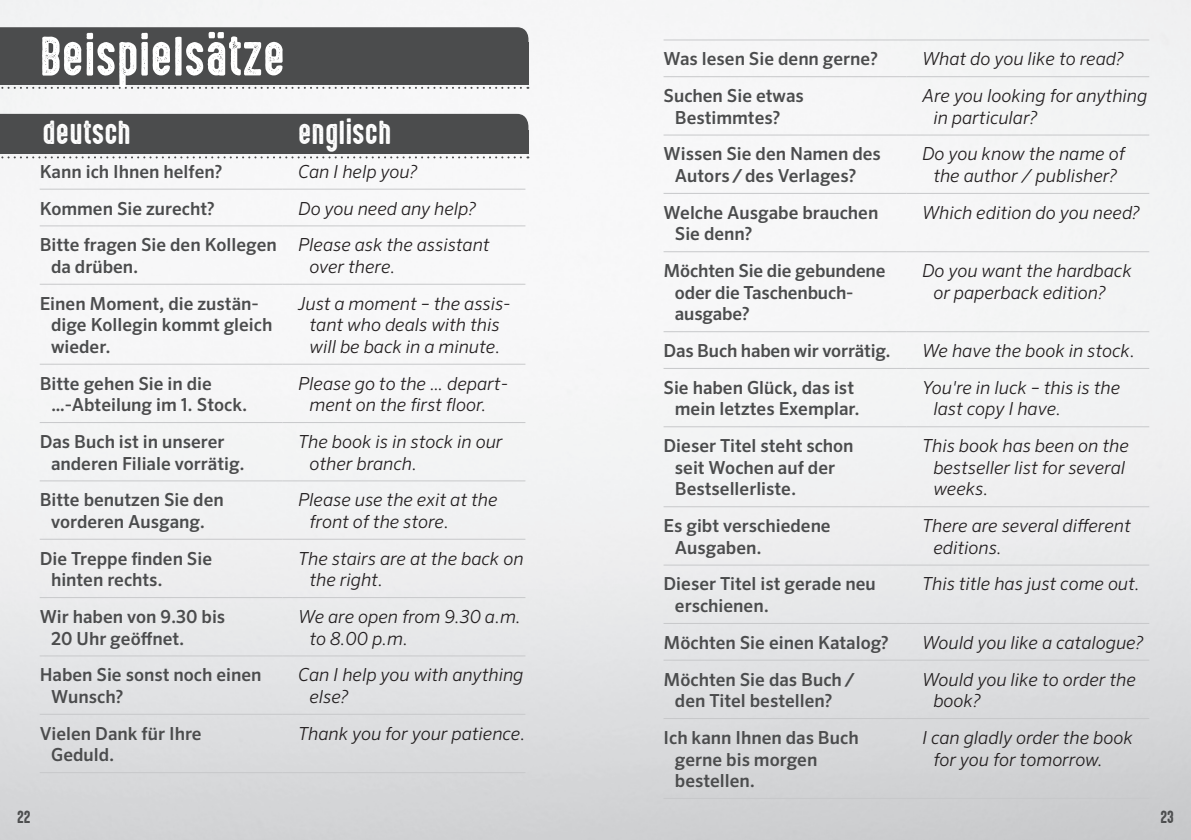
<style>
.page{position:relative;width:1191px;height:840px;background:#fff}
.page>*{position:absolute;margin:0;border:0;box-sizing:border-box;transform-origin:0 0}
.t1{font:50px "High Voltage Rough";color:#fff}
.t2{font:30px "High Voltage Rough";color:#fff}
.t3{font:500 18px/21.6px "Sero Pro";color:#4b4c4d}
.t4{font:italic 300 18px/21.6px "Sero Pro";color:#231f20}
.t5{font:16px "High Voltage Rough";color:#4b4c4d}
</style>
<div class="page">
<img style="left:0;top:0;width:1191px;height:839px">
<svg style="left:0;top:114px;width:528px;height:44px;background:#595a5b"></svg>
<hr style="left:40px;top:189px;width:242px;height:1px;background:#c7c8ca">
<hr style="left:282px;top:189px;width:243px;height:1px;background:#c7c8ca">
<hr style="left:40px;top:225px;width:242px;height:1px;background:#c7c8ca">
<hr style="left:282px;top:225px;width:243px;height:1px;background:#c7c8ca">
<hr style="left:40px;top:284px;width:242px;height:1px;background:#c7c8ca">
<hr style="left:282px;top:284px;width:243px;height:1px;background:#c7c8ca">
<hr style="left:40px;top:363px;width:242px;height:1px;background:#c7c8ca">
<hr style="left:282px;top:363px;width:243px;height:1px;background:#c7c8ca">
<hr style="left:40px;top:422px;width:242px;height:1px;background:#c7c8ca">
<hr style="left:282px;top:422px;width:243px;height:1px;background:#c7c8ca">
<hr style="left:40px;top:480px;width:242px;height:1px;background:#c7c8ca">
<hr style="left:282px;top:480px;width:243px;height:1px;background:#c7c8ca">
<hr style="left:40px;top:538px;width:242px;height:1px;background:#c7c8ca">
<hr style="left:282px;top:538px;width:243px;height:1px;background:#c7c8ca">
<hr style="left:40px;top:597px;width:242px;height:1px;background:#c7c8ca">
<hr style="left:282px;top:597px;width:243px;height:1px;background:#c7c8ca">
<hr style="left:40px;top:655px;width:242px;height:1px;background:#c7c8ca">
<hr style="left:282px;top:655px;width:243px;height:1px;background:#c7c8ca">
<hr style="left:40px;top:713px;width:242px;height:1px;background:#c7c8ca">
<hr style="left:282px;top:713px;width:243px;height:1px;background:#c7c8ca">
<hr style="left:40px;top:771px;width:242px;height:1px;background:#c7c8ca">
<hr style="left:282px;top:771px;width:243px;height:1px;background:#c7c8ca">
<hr style="left:663px;top:40px;width:243px;height:1px;background:#c7c8ca">
<hr style="left:906px;top:40px;width:243px;height:1px;background:#c7c8ca">
<hr style="left:663px;top:76px;width:243px;height:1px;background:#c7c8ca">
<hr style="left:906px;top:76px;width:243px;height:1px;background:#c7c8ca">
<hr style="left:663px;top:135px;width:243px;height:1px;background:#c7c8ca">
<hr style="left:906px;top:135px;width:243px;height:1px;background:#c7c8ca">
<hr style="left:663px;top:193px;width:243px;height:1px;background:#c7c8ca">
<hr style="left:906px;top:193px;width:243px;height:1px;background:#c7c8ca">
<hr style="left:663px;top:251px;width:243px;height:1px;background:#c7c8ca">
<hr style="left:906px;top:251px;width:243px;height:1px;background:#c7c8ca">
<hr style="left:663px;top:331px;width:243px;height:1px;background:#c7c8ca">
<hr style="left:906px;top:331px;width:243px;height:1px;background:#c7c8ca">
<hr style="left:663px;top:368px;width:243px;height:1px;background:#c7c8ca">
<hr style="left:906px;top:368px;width:243px;height:1px;background:#c7c8ca">
<hr style="left:663px;top:426px;width:243px;height:1px;background:#c7c8ca">
<hr style="left:906px;top:426px;width:243px;height:1px;background:#c7c8ca">
<hr style="left:663px;top:506px;width:243px;height:1px;background:#c7c8ca">
<hr style="left:906px;top:506px;width:243px;height:1px;background:#c7c8ca">
<hr style="left:663px;top:564px;width:243px;height:1px;background:#c7c8ca">
<hr style="left:906px;top:564px;width:243px;height:1px;background:#c7c8ca">
<hr style="left:663px;top:622px;width:243px;height:1px;background:#c7c8ca">
<hr style="left:906px;top:622px;width:243px;height:1px;background:#c7c8ca">
<hr style="left:663px;top:659px;width:243px;height:1px;background:#c7c8ca">
<hr style="left:906px;top:659px;width:243px;height:1px;background:#c7c8ca">
<hr style="left:663px;top:717px;width:243px;height:1px;background:#c7c8ca">
<hr style="left:906px;top:717px;width:243px;height:1px;background:#c7c8ca">
<hr style="left:663px;top:797px;width:243px;height:1px;background:#c7c8ca">
<hr style="left:906px;top:797px;width:243px;height:1px;background:#c7c8ca">
<svg style="left:0;top:27px;width:528px;height:62px;background:#555657"></svg>
<h1 class="t1" style="left:40px;top:29px;width:247px">Beispielsätze</h1>
<h2 class="t2" style="left:43px;top:116px;width:90px">deutsch</h2>
<h2 class="t2" style="left:298px;top:116px;width:95px">englisch</h2>
<p class="t3" style="left:40px;top:160px;width:184px">Kann ich Ihnen helfen?</p>
<p class="t4" style="left:298px;top:160px;width:121px">Can I help you?</p>
<p class="t3" style="left:40px;top:197px;width:177px">Kommen Sie zurecht?</p>
<p class="t4" style="left:298px;top:197px;width:179px">Do you need any help?</p>
<p class="t3" style="left:51px;top:234px;width:227px;text-indent:-11px">Bitte fragen Sie den Kollegen da drüben.</p>
<p class="t4" style="left:309px;top:234px;width:182px;text-indent:-11px">Please ask the assistant over there.</p>
<p class="t3" style="left:51px;top:292px;width:223px;text-indent:-11px">Einen Moment, die zustän&shy;dige Kollegin kommt gleich wieder.</p>
<p class="t4" style="left:298px;top:292px;width:214px;text-align:center">Just a moment – the assis&shy;tant who deals with this will be back in a minute.</p>
<p class="t3" style="left:51px;top:372px;width:198px;text-indent:-11px">Bitte gehen Sie in die …-Abteilung im 1. Stock.</p>
<p class="t4" style="left:298px;top:372px;width:211px;text-align:center">Please go to the … depart&shy;ment on the first floor.</p>
<p class="t3" style="left:51px;top:430px;width:195px;text-indent:-11px">Das Buch ist in unserer anderen Filiale vorrätig.</p>
<p class="t4" style="left:309px;top:430px;width:194px;text-indent:-11px">The book is in stock in our other branch.</p>
<p class="t3" style="left:40px;top:489px;width:186px;text-align:center">Bitte benutzen Sie den vorderen Ausgang.</p>
<p class="t4" style="left:309px;top:488px;width:189px;text-indent:-11px">Please use the exit at the front of the store.</p>
<p class="t3" style="left:51px;top:547px;width:163px;text-indent:-11px">Die Treppe finden Sie hinten rechts.</p>
<p class="t4" style="left:309px;top:547px;width:215px;text-indent:-11px">The stairs are at the back on the right.</p>
<p class="t3" style="left:51px;top:605px;width:176px;text-indent:-11px">Wir haben von 9.30 bis<br>20 Uhr geöffnet.</p>
<p class="t4" style="left:309px;top:605px;width:213px;text-indent:-11px">We are open from 9.30 a.m. to 8.00 p.m.</p>
<p class="t3" style="left:51px;top:663px;width:212px;text-indent:-11px">Haben Sie sonst noch einen<br>Wunsch?</p>
<p class="t4" style="left:309px;top:663px;width:215px;text-indent:-11px">Can I help you with anything else?</p>
<p class="t3" style="left:51px;top:722px;width:152px;text-indent:-11px">Vielen Dank für Ihre<br>Geduld.</p>
<p class="t4" style="left:298px;top:722px;width:229px">Thank you for your patience.</p>
<p class="t3" style="left:663px;top:48px;width:216px">Was lesen Sie denn gerne?</p>
<p class="t4" style="left:922px;top:48px;width:203px">What do you like to read?</p>
<p class="t3" style="left:675px;top:85px;width:130px;text-indent:-11px">Suchen Sie etwas<br>Bestimmtes?</p>
<p class="t4" style="left:933px;top:85px;width:215px;text-indent:-11px">Are you looking for anything in particular?</p>
<p class="t3" style="left:675px;top:143px;width:207px;text-indent:-11px">Wissen Sie den Namen des<br>Autors/des Verlages?</p>
<p class="t4" style="left:922px;top:143px;width:204px;text-align:center">Do you know the name of the author / publisher?</p>
<p class="t3" style="left:675px;top:201px;width:205px;text-indent:-11px">Welche Ausgabe brauchen<br>Sie denn?</p>
<p class="t4" style="left:922px;top:201px;width:219px">Which edition do you need?</p>
<p class="t3" style="left:675px;top:260px;width:212px;text-indent:-11px">Möchten Sie die gebundene oder die Taschenbuch&shy;ausgabe?</p>
<p class="t4" style="left:933px;top:259px;width:200px;text-indent:-11px">Do you want the hardback or paperback edition?</p>
<p class="t3" style="left:663px;top:340px;width:229px">Das Buch haben wir vorrätig.</p>
<p class="t4" style="left:922px;top:339px;width:214px">We have the book in stock.</p>
<p class="t3" style="left:675px;top:376px;width:186px;text-indent:-11px">Sie haben Glück, das ist mein letztes Exemplar.</p>
<p class="t4" style="left:933px;top:376px;width:188px;text-indent:-11px">You're in luck – this is the last copy I have.</p>
<p class="t3" style="left:675px;top:435px;width:180px;text-indent:-11px">Dieser Titel steht schon seit Wochen auf der<br>Bestsellerliste.</p>
<p class="t4" style="left:933px;top:434px;width:197px;text-indent:-11px">This book has been on the bestseller list for several weeks.</p>
<p class="t3" style="left:675px;top:514px;width:157px;text-indent:-11px">Es gibt verschiedene<br>Ausgaben.</p>
<p class="t4" style="left:933px;top:514px;width:199px;text-indent:-11px">There are several different editions.</p>
<p class="t3" style="left:675px;top:573px;width:202px;text-indent:-11px">Dieser Titel ist gerade neu erschienen.</p>
<p class="t4" style="left:922px;top:573px;width:219px">This title has just come out.</p>
<p class="t3" style="left:663px;top:631px;width:227px">Möchten Sie einen Katalog?</p>
<p class="t4" style="left:922px;top:631px;width:223px">Would you like a catalogue?</p>
<p class="t3" style="left:675px;top:668px;width:182px;text-indent:-11px">Möchten Sie das Buch/ den Titel bestellen?</p>
<p class="t4" style="left:933px;top:667px;width:204px;text-indent:-11px">Would you like to order the book?</p>
<p class="t3" style="left:675px;top:726px;width:185px;text-indent:-11px">Ich kann Ihnen das Buch gerne bis morgen bestellen.</p>
<p class="t4" style="left:933px;top:726px;width:201px;text-indent:-11px">I can gladly order the book for you for tomorrow.</p>
<p class="t5" style="left:17px;top:807px;width:15px">22</p>
<p class="t5" style="left:1160px;top:807px;width:15px">23</p>
</div>
